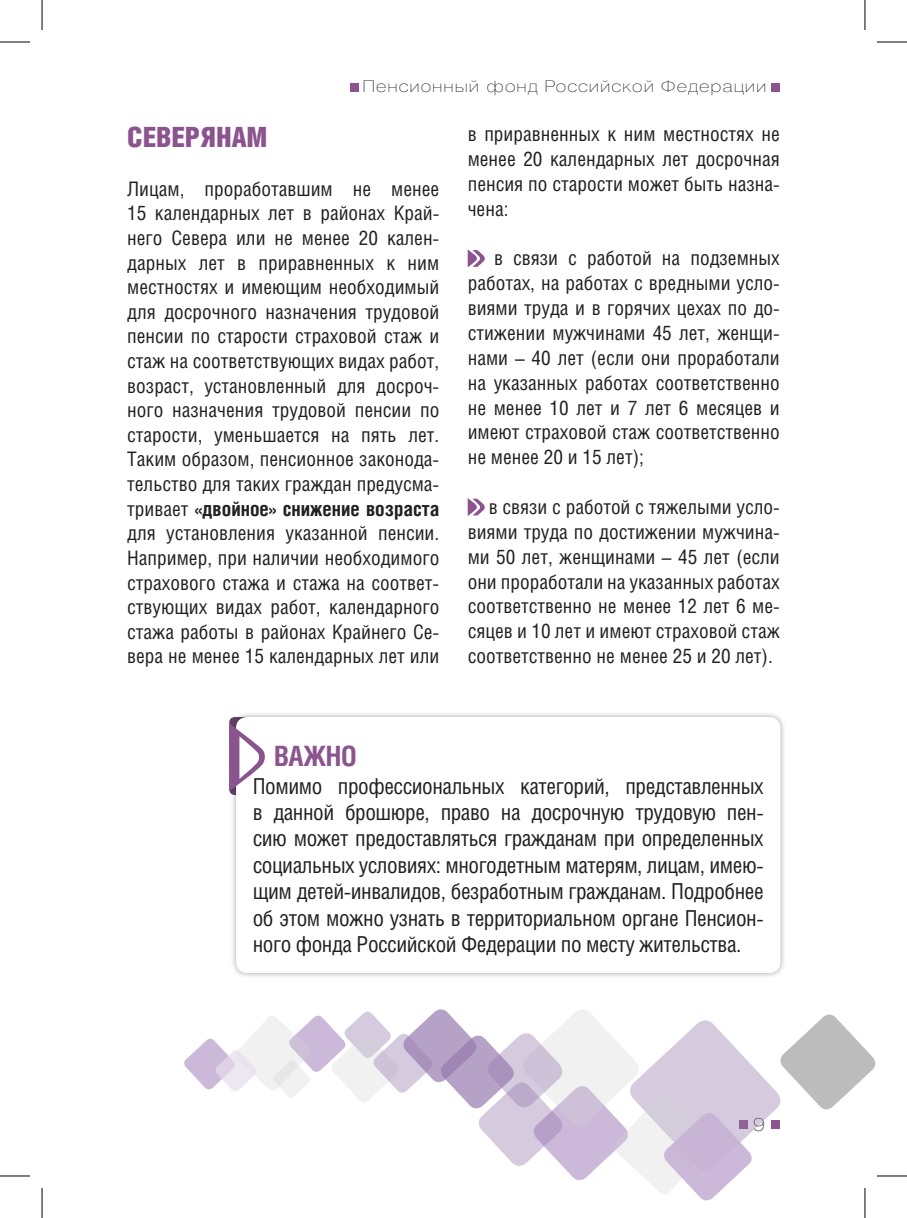
<style>
.page{position:relative;width:907px;height:1218px;background:#fff}
.page>*{position:absolute;margin:0;border:0;box-sizing:border-box;transform-origin:0 0}
.t1{font:900 condensed 28px "Helios";color:#8b548e}
.t2{font:700 condensed 28px "Helios";color:#8b548e}
.t3{font:condensed 22px/26.4px "Helios";letter-spacing:-.02em;color:#231f20;text-align:justify}
.t4{font:condensed 20px/24.6px "Helios";color:#231f20;text-align:justify}
.t5{font:100 expanded 18px "Helios";color:#231f20}
.t6{font:100 expanded 16px "Helios";letter-spacing:.06em;color:#231f20}
.s1{font-weight:700}
</style>
<div class="page">
<div style="left:350px;top:83px;width:8px;height:8px;background:#8b548e"></div>
<div style="left:771px;top:84px;width:8px;height:8px;background:#8b548e"></div>
<div style="left:230px;top:711px;width:556px;height:268px;background:#231f20;opacity:.4"></div>
<div style="left:236px;top:717px;width:544px;height:256px;background:#fff;border-radius:11px"></div>
<svg style="left:229px;top:717px;width:36px;height:78px"></svg>
<svg style="left:184px;top:1009px;width:692px;height:195px"></svg>
<svg style="left:467px;top:249px;width:17px;height:18px"></svg>
<svg style="left:467px;top:498px;width:17px;height:18px"></svg>
<hr style="left:863px;top:1188px;width:2px;height:30px;background:#fff">
<hr style="left:0;top:42px;width:30px;height:1px;background:#000">
<hr style="left:876px;top:42px;width:30px;height:1px;background:#000">
<hr style="left:0;top:1176px;width:30px;height:1px;background:#000">
<hr style="left:876px;top:1176px;width:30px;height:1px;background:#000">
<hr style="left:42px;top:0;width:1px;height:30px;background:#000">
<hr style="left:42px;top:1188px;width:1px;height:30px;background:#000">
<hr style="left:864px;top:0;width:1px;height:30px;background:#000">
<hr style="left:864px;top:1188px;width:1px;height:30px;background:#000">
<p class="t6" style="left:362px;top:76px;width:405px">пенсионный фонд российской федерации</p>
<h1 class="t1" style="left:127px;top:121px;width:142px">Северянам</h1>
<p class="t4" style="left:127px;top:176px;width:313px">Лицам, проработавшим не менее 15 календарных лет в районах Край&shy;него Севера или не менее 20 кален&shy;дарных лет в приравненных к ним местностях и имеющим необходимый для досрочного назначения трудовой пенсии по старости страховой стаж и стаж на соответствующих видах работ, возраст, установленный для досроч&shy;ного назначения трудовой пенсии по старости, уменьшается на пять лет.<br>Таким образом, пенсионное законода&shy;тельство для таких граждан предусма&shy;тривает <span class="s1">«двойное» снижение возраста </span>для установления указанной пенсии.<br>Например, при наличии необходимого страхового стажа и стажа на соответ&shy;ствующих видах работ, календарного стажа работы в районах Крайнего Се&shy;вера не менее 15 календарных лет или</p>
<p class="t4" style="left:467px;top:121px;width:313px">в приравненных к ним местностях не менее 20 календарных лет досрочная пенсия по старости может быть назна&shy;чена:</p>
<p class="t4" style="left:467px;top:245px;width:313px;text-indent:26px">в связи с работой на подземных работах, на работах с вредными усло&shy;виями труда и в горячих цехах по до&shy;стижении мужчинами 45 лет, женщи&shy;нами – 40 лет (если они проработали на указанных работах соответственно не менее 10 лет и 7 лет 6 месяцев и имеют страховой стаж соответственно не менее 20 и 15 лет);</p>
<p class="t4" style="left:467px;top:494px;width:313px;text-indent:21px">в связи с работой с тяжелыми усло&shy;виями труда по достижении мужчина&shy;ми 50 лет, женщинами – 45 лет (если они проработали на указанных работах соответственно не менее 12 лет 6 ме&shy;сяцев и 10 лет и имеют страховой стаж соответственно не менее 25 и 20 лет).</p>
<h1 class="t2" style="left:274px;top:739px;width:84px">Важно</h1>
<p class="t3" style="left:253px;top:772px;width:512px">Помимо профессиональных категорий, представленных в данной брошюре, право на досрочную трудовую пен&shy;сию может предоставляться гражданам при определенных социальных условиях: многодетным матерям, лицам, имею&shy;щим детей-инвалидов, безработным гражданам. Подробнее об этом можно узнать в территориальном органе Пенсион&shy;ного фонда Российской Федерации по месту жительства.</p>
<p class="t5" style="left:752px;top:1113px;width:13px">9</p>
</div>
